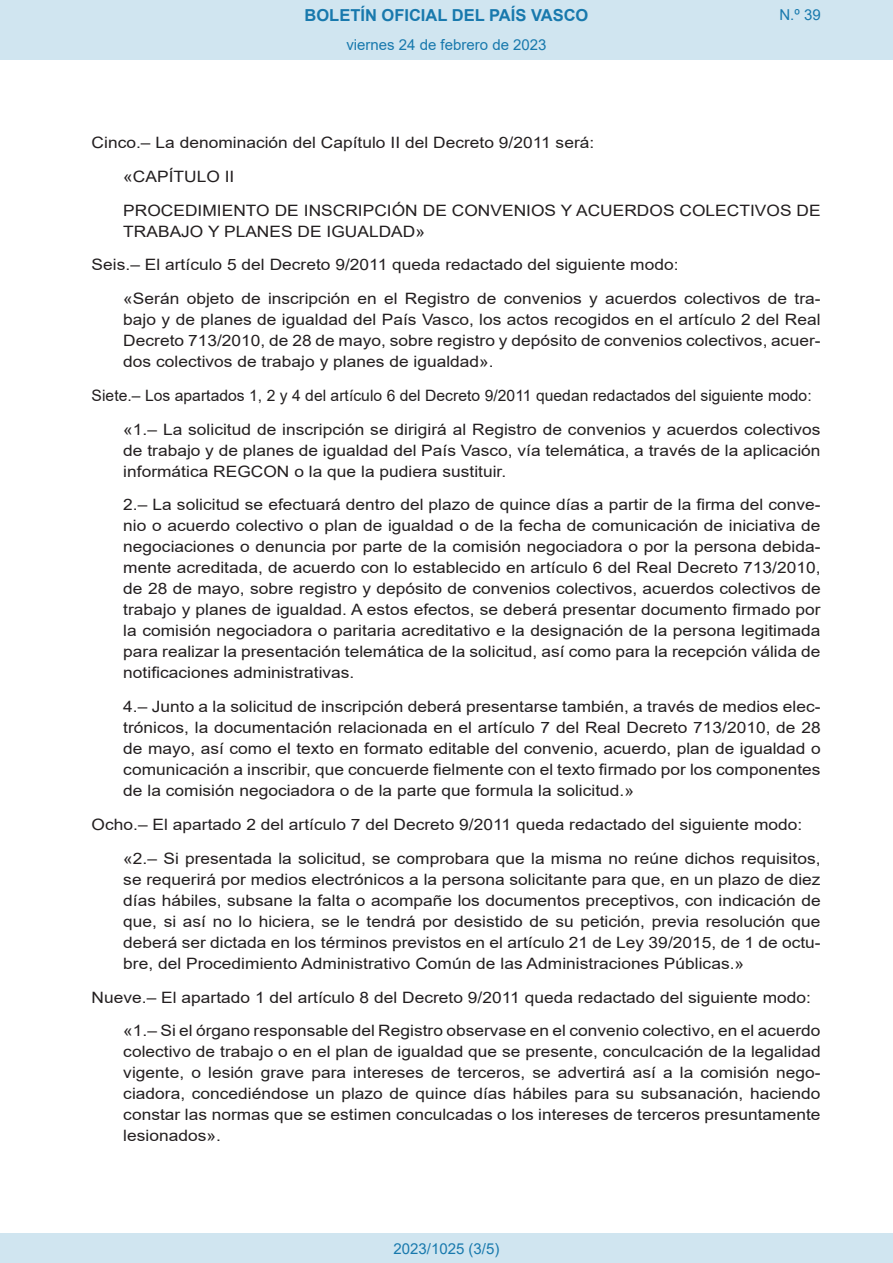
<style>
.page{position:relative;width:893px;height:1263px;background:#fff}
.page>*{position:absolute;margin:0;border:0;box-sizing:border-box;transform-origin:0 0}
.t1{font:700 16.5px "Arial";color:#1879ad}
.BOPVDetalle2{font:15.6px/21px "Arial";color:#231f20;text-align:justify;scale:1.11 1}
.BOPVDetalle{font:15.6px "Arial";color:#231f20;scale:1.11 1}
.BOPVDetalle-2{font:15.6px "Arial";color:#231f20}
.Paginacion_Centro{font:15px "Arial";color:#1879ad}
</style>
<div class="page">
<div style="left:0;top:0;width:893px;height:60px;background:#d0e5f0"></div>
<div style="left:0;top:1233px;width:893px;height:30px;background:#d0e5f0"></div>
<p class="t1" style="left:305px;top:3px;width:285px">BOLETÍN OFICIAL DEL PAÍS VASCO</p>
<p class="Paginacion_Centro" style="left:346px;top:35px;width:202px">viernes 24 de febrero de 2023</p>
<p class="Paginacion_Centro" style="left:779px;top:5px;width:43px">N.º 39</p>
<p class="BOPVDetalle" style="left:92px;top:132px;width:454px">Cinco.– La denominación del Capítulo II del Decreto 9/2011 será:</p>
<p class="BOPVDetalle2" style="left:123px;top:166px;width:102px">«CAPÍTULO II</p>
<p class="BOPVDetalle2" style="left:123px;top:200px;width:630px">PROCEDIMIENTO DE INSCRIPCIÓN DE CONVENIOS Y ACUERDOS COLECTIVOS DE<br>TRABAJO Y PLANES DE IGUALDAD»</p>
<p class="BOPVDetalle" style="left:92px;top:254px;width:530px">Seis.– El artículo 5 del Decreto 9/2011 queda redactado del siguiente modo:</p>
<p class="BOPVDetalle2" style="left:123px;top:288px;width:630px">«Serán objeto de inscripción en el Registro de convenios y acuerdos colectivos de tra&shy;bajo y de planes de igualdad del País Vasco, los actos recogidos en el artículo 2 del Real Decreto 713/2010, de 28 de mayo, sobre registro y depósito de convenios colectivos, acuer&shy;dos colectivos de trabajo y planes de igualdad».</p>
<p class="BOPVDetalle-2" style="left:92px;top:385px;width:721px">Siete.– Los apartados 1, 2 y 4 del artículo 6 del Decreto 9/2011 quedan redactados del siguiente modo:</p>
<p class="BOPVDetalle2" style="left:123px;top:419px;width:630px">«1.– La solicitud de inscripción se dirigirá al Registro de convenios y acuerdos colectivos de trabajo y de planes de igualdad del País Vasco, vía telemática, a través de la aplicación informática REGCON o la que la pudiera sustituir.</p>
<p class="BOPVDetalle2" style="left:123px;top:494px;width:630px">2.– La solicitud se efectuará dentro del plazo de quince días a partir de la firma del conve&shy;nio o acuerdo colectivo o plan de igualdad o de la fecha de comunicación de iniciativa de negociaciones o denuncia por parte de la comisión negociadora o por la persona debida&shy;mente acreditada, de acuerdo con lo establecido en artículo 6 del Real Decreto 713/2010, de 28 de mayo, sobre registro y depósito de convenios colectivos, acuerdos colectivos de trabajo y planes de igualdad. A estos efectos, se deberá presentar documento firmado por la comisión negociadora o paritaria acreditativo e la designación de la persona legitimada para realizar la presentación telemática de la solicitud, así como para la recepción válida de notificaciones administrativas.</p>
<p class="BOPVDetalle2" style="left:123px;top:696px;width:630px">4.– Junto a la solicitud de inscripción deberá presentarse también, a través de medios elec&shy;trónicos, la documentación relacionada en el artículo 7 del Real Decreto 713/2010, de 28 de mayo, así como el texto en formato editable del convenio, acuerdo, plan de igualdad o comunicación a inscribir, que concuerde fielmente con el texto firmado por los componentes de la comisión negociadora o de la parte que formula la solicitud.»</p>
<p class="BOPVDetalle" style="left:92px;top:814px;width:642px">Ocho.– El apartado 2 del artículo 7 del Decreto 9/2011 queda redactado del siguiente modo:</p>
<p class="BOPVDetalle2" style="left:123px;top:848px;width:630px">«2.– Si presentada la solicitud, se comprobara que la misma no reúne dichos requisitos, se requerirá por medios electrónicos a la persona solicitante para que, en un plazo de diez días hábiles, subsane la falta o acompañe los documentos preceptivos, con indicación de que, si así no lo hiciera, se le tendrá por desistido de su petición, previa resolución que deberá ser dictada en los términos previstos en el artículo 21 de Ley 39/2015, de 1 de octu&shy;bre, del Procedimiento Administrativo Común de las Administraciones Públicas.»</p>
<p class="BOPVDetalle" style="left:92px;top:986px;width:650px">Nueve.– El apartado 1 del artículo 8 del Decreto 9/2011 queda redactado del siguiente modo:</p>
<p class="BOPVDetalle2" style="left:123px;top:1020px;width:630px">«1.– Si el órgano responsable del Registro observase en el convenio colectivo, en el acuerdo colectivo de trabajo o en el plan de igualdad que se presente, conculcación de la legalidad vigente, o lesión grave para intereses de terceros, se advertirá así a la comisión nego&shy;ciadora, concediéndose un plazo de quince días hábiles para su subsanación, haciendo constar las normas que se estimen conculcadas o los intereses de terceros presuntamente lesionados».</p>
<p class="Paginacion_Centro" style="left:393px;top:1238px;width:107px">2023/1025 (3/5)</p>
</div>
